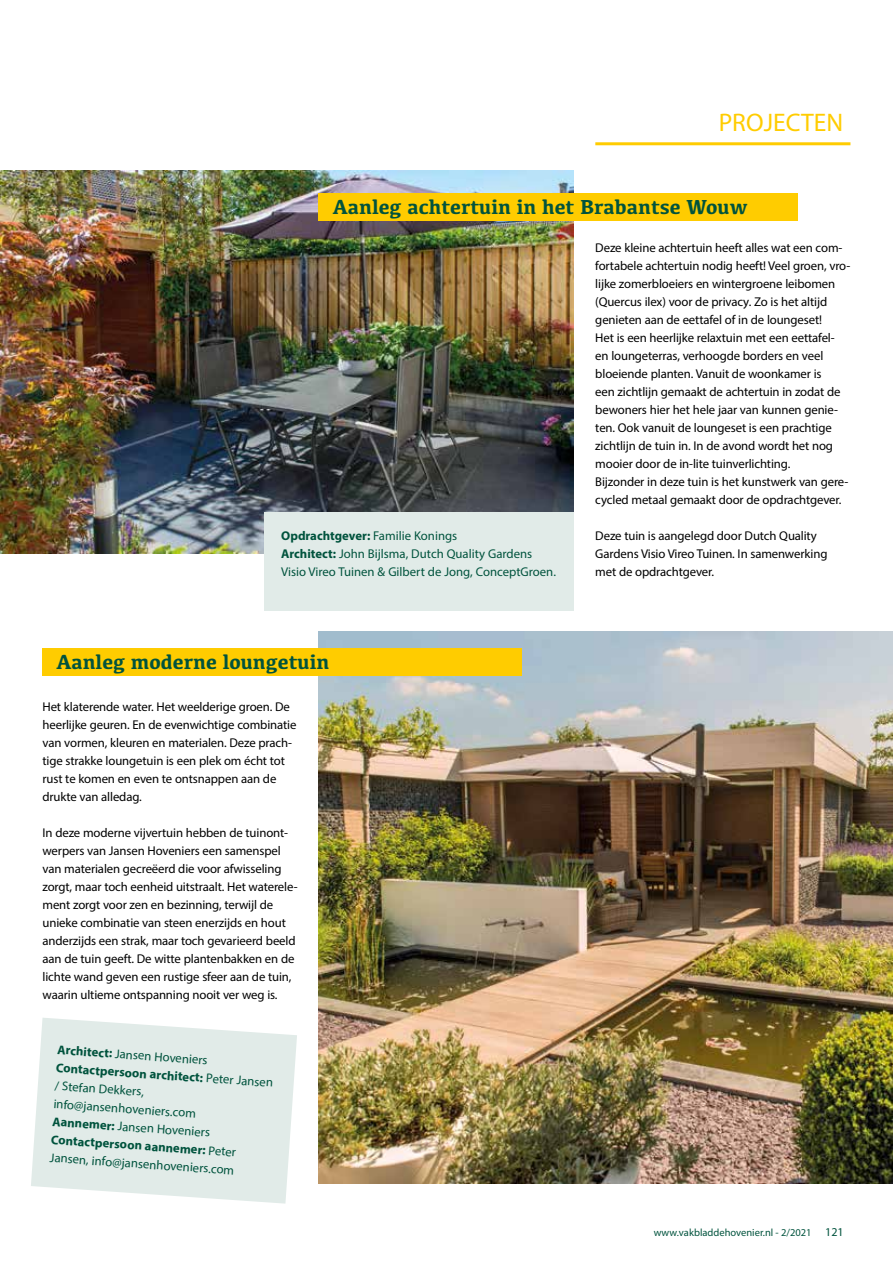
<style>
.page{position:relative;width:893px;height:1263px;background:#fff}
.page>*{position:absolute;margin:0;border:0;box-sizing:border-box;transform-origin:0 0}
.t1{font:25.5px "Myriad Pro";color:#fc0}
.t2{font:700 21px "Kefa";color:#00533d}
.t3{font:12.75px/18px "Myriad Pro";letter-spacing:-.01em;color:#000}
.t4{font:12.75px/18px "Myriad Pro";color:#00533d}
.t5{font:10.5px "Myriad Pro";color:#00533d}
.s1{font-weight:700}
.s2{font-size:12px}
</style>
<div class="page">
<hr style="left:595px;top:142px;width:255px;height:3px;background:#fc0">
<img style="left:0;top:170px;width:574px;height:383px">
<img style="left:319px;top:631px;width:574px;height:552px">
<div style="left:264px;top:512px;width:310px;height:99px;background:#e1ebe8"></div>
<svg style="left:31px;top:1018px;width:266px;height:185px;background:#e4edea"></svg>
<div style="left:319px;top:193px;width:479px;height:28px;background:#fc0"></div>
<div style="left:43px;top:649px;width:478px;height:27px;background:#fc0"></div>
<h1 class="t1" style="left:719px;top:107px;width:126px">PROJECTEN</h1>
<h2 class="t2" style="left:333px;top:193px;width:416px">Aanleg achtertuin in het Brabantse Wouw</h2>
<p class="t4" style="left:281px;top:527px;width:276px"><span class="s1">Opdrachtgever:</span> Familie Konings<br><span class="s1">Architect:</span> John Bijlsma, Dutch Quality Gardens<br>Visio Vireo Tuinen &amp; Gilbert de Jong, ConceptGroen.</p>
<h2 class="t2" style="left:56px;top:648px;width:274px">Aanleg moderne loungetuin</h2>
<p class="t3" style="left:43px;top:698px;width:255px">Het klaterende water. Het weelderige groen. De heerlijke geuren. En de evenwichtige combinatie van vormen, kleuren en materialen. Deze prach&shy;tige strakke loungetuin is een plek om écht tot rust te komen en even te ontsnappen aan de drukte van alledag.</p>
<p class="t3" style="left:43px;top:824px;width:257px">In deze moderne vijvertuin hebben de tuinont&shy;werpers van Jansen Hoveniers een samenspel van materialen gecreëerd die voor afwisseling zorgt, maar toch eenheid uitstraalt. Het waterele&shy;ment zorgt voor zen en bezinning, terwijl de unieke combinatie van steen enerzijds en hout anderzijds een strak, maar toch gevarieerd beeld aan de tuin geeft. De witte plantenbakken en de lichte wand geven een rustige sfeer aan de tuin, waarin ultieme ontspanning nooit ver weg is.</p>
<p class="t4" style="left:58px;top:1040px;width:219px;rotate:4deg"><span class="s1">Architect:</span> Jansen Hoveniers<br><span class="s1">Contactpersoon architect:</span> Peter Jansen / Stefan Dekkers, info@jansenhoveniers.com<br><span class="s1">Aannemer:</span> Jansen Hoveniers<br><span class="s1">Contactpersoon aannemer:</span> Peter<br>Jansen, info@jansenhoveniers.com</p>
<p class="t3" style="left:595px;top:239px;width:256px">Deze kleine achtertuin heeft alles wat een com&shy;fortabele achtertuin nodig heeft! Veel groen, vro&shy;lijke zomerbloeiers en wintergroene leibomen (Quercus ilex) voor de privacy. Zo is het altijd genieten aan de eettafel of in de loungeset!<br>Het is een heerlijke relaxtuin met een eettafel&shy;en loungeterras, verhoogde borders en veel bloeiende planten. Vanuit de woonkamer is<br>een zichtlijn gemaakt de achtertuin in zodat de bewoners hier het hele jaar van kunnen genie&shy;ten. Ook vanuit de loungeset is een prachtige zichtlijn de tuin in. In de avond wordt het nog mooier door de in-lite tuinverlichting.<br>Bijzonder in deze tuin is het kunstwerk van gere&shy;cycled metaal gemaakt door de opdrachtgever.</p>
<p class="t3" style="left:595px;top:527px;width:234px">Deze tuin is aangelegd door Dutch Quality<br>Gardens Visio Vireo Tuinen. In samenwerking met de opdrachtgever.</p>
<p class="t5" style="left:654px;top:1226px;width:191px">www.vakbladdehovenier.nl - 2/2021 <span class="s2">121</span></p>
</div>
